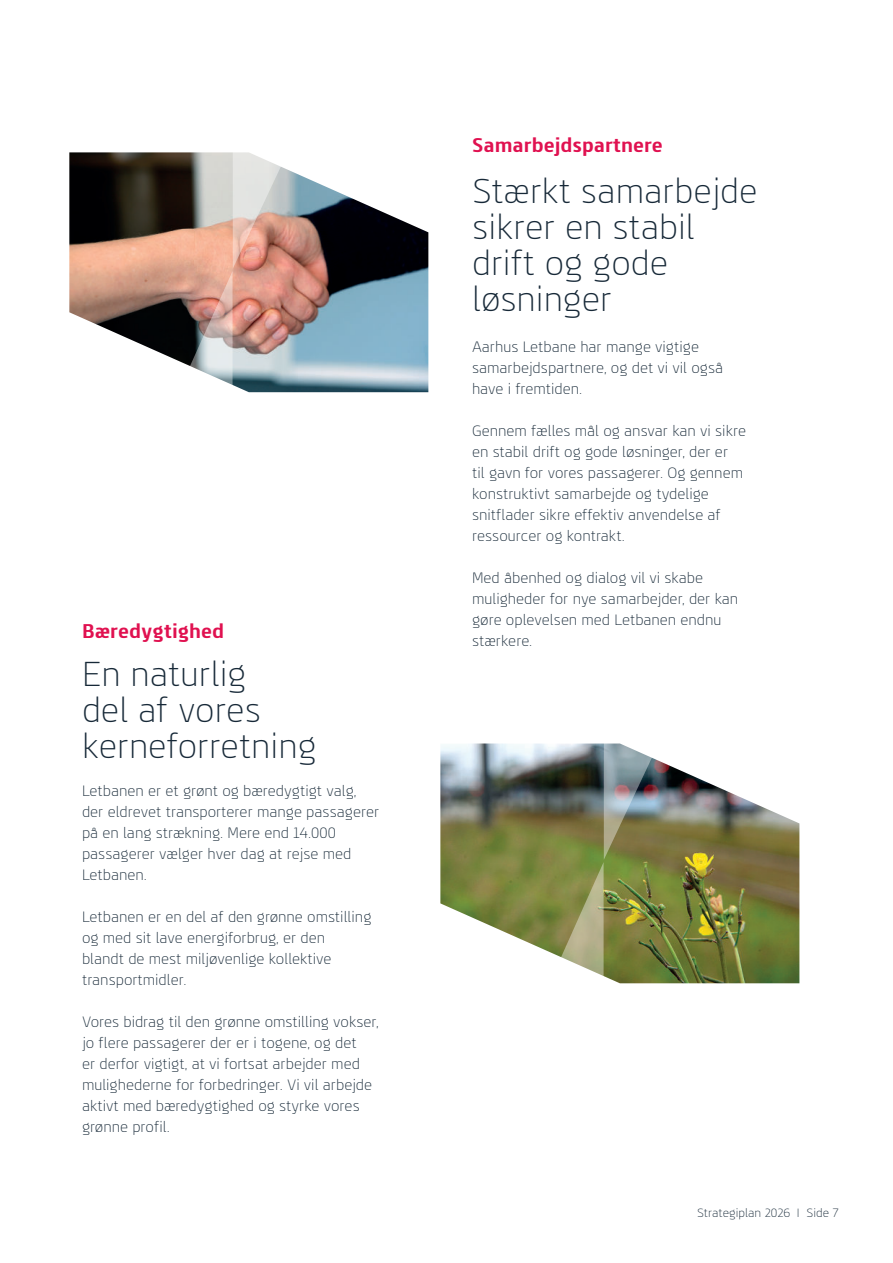
<style>
.page{position:relative;width:893px;height:1263px;background:#fff}
.page>*{position:absolute;margin:0;border:0;box-sizing:border-box;transform-origin:0 0}
.t1{font:300 34.5px/36px "Interlines";color:#172938}
.t2{font:700 19.8px "Interlines";color:#e01150}
.t3{font:300 15px/21px "Interlines";color:#172938}
.t4{font:300 12px "Interlines";color:#172938}
</style>
<div class="page">
<img style="left:69px;top:152px;width:359px;height:240px">
<img style="left:175px;top:152px;width:120px;height:241px">
<img style="left:440px;top:743px;width:359px;height:240px">
<img style="left:546px;top:743px;width:120px;height:241px">
<h2 class="t2" style="left:82px;top:624px;width:144px">Bæredygtighed</h2>
<h1 class="t1" style="left:82px;top:658px;width:236px">En naturlig<br>del af vores kerneforretning</h1>
<p class="t3" style="left:82px;top:781px;width:299px">Letbanen er et grønt og bæredygtigt valg, der eldrevet transporterer mange passagerer på en lang strækning. Mere end 14.000 passagerer vælger hver dag at rejse med Letbanen.</p>
<p class="t3" style="left:82px;top:907px;width:291px">Letbanen er en del af den grønne omstilling og med sit lave energiforbrug, er den<br>blandt de mest miljøvenlige kollektive transportmidler.</p>
<p class="t3" style="left:82px;top:1012px;width:298px">Vores bidrag til den grønne omstilling vokser, jo flere passagerer der er i togene, og det<br>er derfor vigtigt, at vi fortsat arbejder med mulighederne for forbedringer. Vi vil arbejde aktivt med bæredygtighed og styrke vores grønne profil.</p>
<h2 class="t2" style="left:472px;top:137px;width:192px">Samarbejdspartnere</h2>
<h1 class="t1" style="left:472px;top:175px;width:287px">Stærkt samarbejde sikrer en stabil drift og gode løsninger</h1>
<p class="t3" style="left:472px;top:338px;width:253px">Aarhus Letbane har mange vigtige samarbejdspartnere, og det vi vil også have i fremtiden.</p>
<p class="t3" style="left:472px;top:422px;width:276px">Gennem fælles mål og ansvar kan vi sikre en stabil drift og gode løsninger, der er<br>til gavn for vores passagerer. Og gennem konstruktivt samarbejde og tydelige snitflader sikre effektiv anvendelse af ressourcer og kontrakt.</p>
<p class="t3" style="left:472px;top:569px;width:268px">Med åbenhed og dialog vil vi skabe muligheder for nye samarbejder, der kan gøre oplevelsen med Letbanen endnu stærkere.</p>
<p class="t4" style="left:697px;top:1208px;width:143px">Strategiplan 2026 I Side 7</p>
</div>
